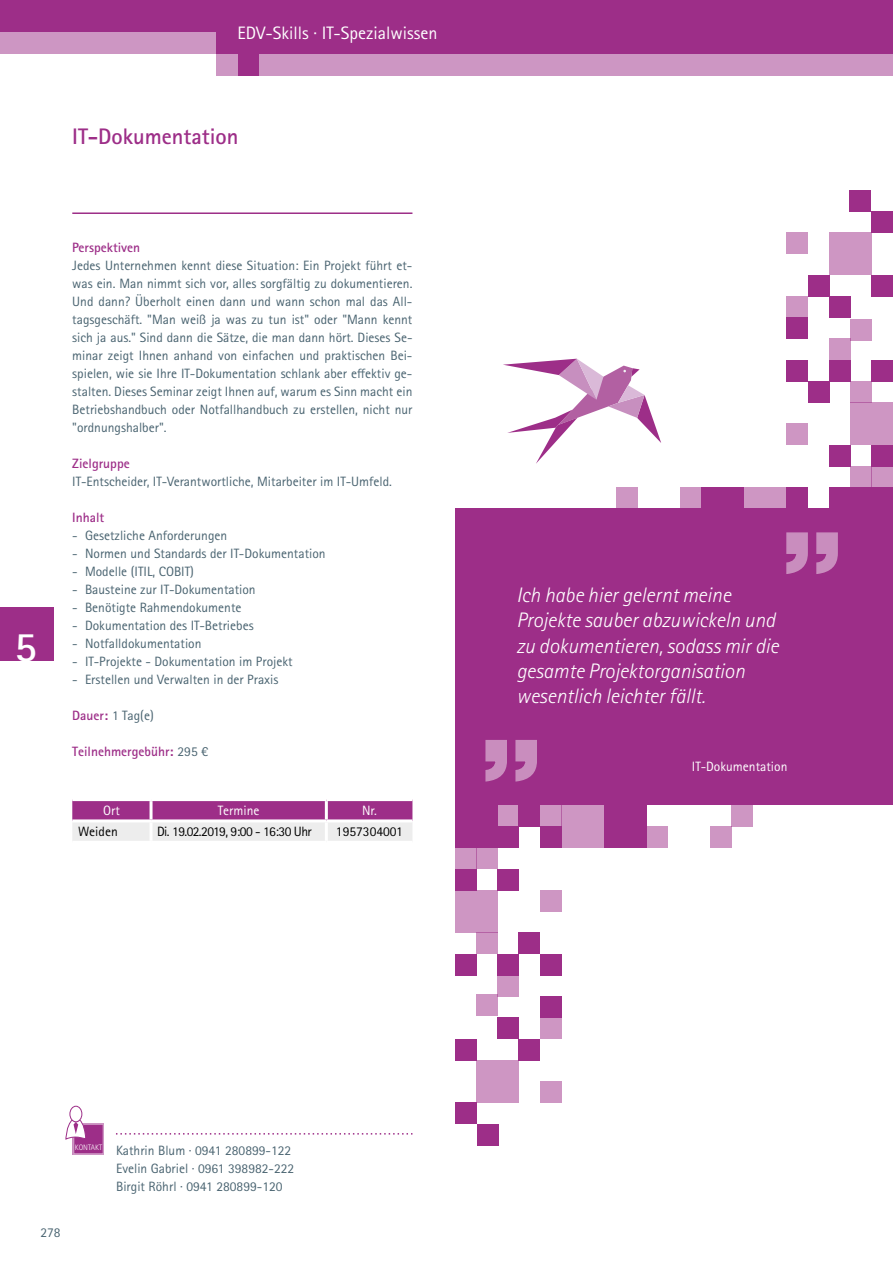
<style>
.page{position:relative;width:893px;height:1263px;background:#fff}
.page>*{position:absolute;margin:0;border:0;box-sizing:border-box;transform-origin:0 0}
.t1{font:700 42px "Rotis Sans Serif Std";color:#fff}
.t2{font:700 22.5px "Rotis Sans Serif Std";color:#9d2e88}
.t3{font:italic 300 21px/25.2px "Rotis Sans Serif Std";color:#fff}
.t4{font:18px "Rotis Sans Serif Std";color:#fff}
.t5{font:13.5px/18px "Rotis Sans Serif Std";color:#496370;text-align:justify}
.t6{font:700 13.5px "Rotis Sans Serif Std";color:#9d2e88}
.t7{font:13.5px "Rotis Sans Serif Std";color:#fff}
.t8{font:13.5px "Rotis Sans Serif Std";letter-spacing:-.04em;color:#000}
.t9{font:13.5px "Rotis Sans Serif Std";color:#000}
.t10{font:13.5px "Rotis Sans Serif Std";letter-spacing:-.02em;color:#000}
.t11{font:300 7.8px "Rotis Sans Serif Std";color:#fff}
.s1{font-weight:700;color:#9d2e88}
.s2{font-weight:400;color:#496370}
</style>
<div class="page">
<svg style="left:72px;top:801px;width:340px;height:40px;background:#c691bc"></svg>
<hr style="left:150px;top:801px;width:3px;height:18px;background:#fff">
<hr style="left:325px;top:801px;width:3px;height:18px;background:#fff">
<hr style="left:72px;top:819px;width:79px;height:3px;background:#fff">
<hr style="left:151px;top:819px;width:175px;height:3px;background:#fff">
<hr style="left:150px;top:822px;width:3px;height:19px;background:#fff">
<hr style="left:326px;top:819px;width:86px;height:3px;background:#fff">
<hr style="left:325px;top:822px;width:3px;height:19px;background:#fff">
<div style="left:455px;top:508px;width:438px;height:297px;background:#9d2e88"></div>
<svg style="left:485px;top:740px;width:52px;height:42px"></svg>
<svg style="left:786px;top:532px;width:52px;height:42px"></svg>
<div style="left:710px;top:826px;width:21px;height:22px;background:#ce96c3"></div>
<div style="left:646px;top:826px;width:22px;height:22px;background:#ce96c3"></div>
<div style="left:497px;top:805px;width:22px;height:21px;background:#ce96c3"></div>
<div style="left:731px;top:805px;width:22px;height:21px;background:#ce96c3"></div>
<div style="left:540px;top:805px;width:21px;height:21px;background:#ce96c3"></div>
<div style="left:561px;top:805px;width:43px;height:43px;background:#ce96c3"></div>
<div style="left:604px;top:805px;width:42px;height:43px;background:#9d2e88"></div>
<div style="left:519px;top:805px;width:21px;height:21px;background:#9d2e88"></div>
<div style="left:497px;top:826px;width:22px;height:22px;background:#9d2e88"></div>
<div style="left:455px;top:848px;width:21px;height:21px;background:#ce96c3"></div>
<div style="left:476px;top:848px;width:21px;height:21px;background:#ce96c3"></div>
<div style="left:540px;top:826px;width:21px;height:22px;background:#9d2e88"></div>
<div style="left:476px;top:933px;width:21px;height:21px;background:#ce96c3"></div>
<div style="left:476px;top:994px;width:21px;height:22px;background:#ce96c3"></div>
<div style="left:497px;top:975px;width:22px;height:21px;background:#ce96c3"></div>
<div style="left:540px;top:1018px;width:21px;height:21px;background:#ce96c3"></div>
<div style="left:540px;top:1081px;width:21px;height:22px;background:#ce96c3"></div>
<div style="left:540px;top:890px;width:21px;height:21px;background:#ce96c3"></div>
<div style="left:455px;top:890px;width:42px;height:43px;background:#ce96c3"></div>
<div style="left:455px;top:1039px;width:21px;height:21px;background:#9d2e88"></div>
<div style="left:455px;top:805px;width:42px;height:43px;background:#9d2e88"></div>
<div style="left:540px;top:996px;width:21px;height:22px;background:#9d2e88"></div>
<div style="left:497px;top:869px;width:22px;height:21px;background:#9d2e88"></div>
<div style="left:497px;top:1018px;width:22px;height:21px;background:#9d2e88"></div>
<div style="left:540px;top:954px;width:21px;height:21px;background:#9d2e88"></div>
<div style="left:519px;top:933px;width:21px;height:21px;background:#9d2e88"></div>
<div style="left:519px;top:1039px;width:21px;height:21px;background:#9d2e88"></div>
<div style="left:497px;top:954px;width:22px;height:21px;background:#9d2e88"></div>
<div style="left:455px;top:954px;width:21px;height:21px;background:#9d2e88"></div>
<div style="left:455px;top:869px;width:21px;height:21px;background:#9d2e88"></div>
<div style="left:476px;top:1060px;width:43px;height:43px;background:#ce96c3"></div>
<div style="left:455px;top:1103px;width:21px;height:21px;background:#9d2e88"></div>
<div style="left:477px;top:1124px;width:22px;height:21px;background:#9d2e88"></div>
<div style="left:617px;top:488px;width:21px;height:21px;background:#ce96c3"></div>
<div style="left:680px;top:488px;width:22px;height:21px;background:#ce96c3"></div>
<svg style="left:744px;top:488px;width:43px;height:20px"></svg>
<div style="left:702px;top:488px;width:42px;height:42px;background:#9d2e88"></div>
<div style="left:829px;top:488px;width:21px;height:21px;background:#9d2e88"></div>
<div style="left:872px;top:466px;width:21px;height:22px;background:#ce96c3"></div>
<div style="left:850px;top:466px;width:22px;height:22px;background:#ce96c3"></div>
<div style="left:787px;top:488px;width:21px;height:21px;background:#9d2e88"></div>
<div style="left:850px;top:381px;width:22px;height:22px;background:#ce96c3"></div>
<div style="left:850px;top:320px;width:22px;height:21px;background:#ce96c3"></div>
<div style="left:829px;top:339px;width:21px;height:21px;background:#ce96c3"></div>
<div style="left:787px;top:296px;width:21px;height:21px;background:#ce96c3"></div>
<div style="left:787px;top:232px;width:21px;height:22px;background:#ce96c3"></div>
<div style="left:787px;top:424px;width:21px;height:21px;background:#ce96c3"></div>
<div style="left:850px;top:403px;width:43px;height:42px;background:#ce96c3"></div>
<div style="left:872px;top:275px;width:21px;height:21px;background:#9d2e88"></div>
<div style="left:850px;top:488px;width:43px;height:42px;background:#9d2e88"></div>
<div style="left:787px;top:317px;width:21px;height:22px;background:#9d2e88"></div>
<div style="left:829px;top:445px;width:21px;height:21px;background:#9d2e88"></div>
<div style="left:829px;top:296px;width:21px;height:21px;background:#9d2e88"></div>
<div style="left:787px;top:360px;width:21px;height:21px;background:#9d2e88"></div>
<div style="left:808px;top:381px;width:21px;height:22px;background:#9d2e88"></div>
<div style="left:808px;top:275px;width:21px;height:21px;background:#9d2e88"></div>
<div style="left:829px;top:360px;width:21px;height:21px;background:#9d2e88"></div>
<div style="left:872px;top:360px;width:21px;height:21px;background:#9d2e88"></div>
<div style="left:872px;top:445px;width:21px;height:21px;background:#9d2e88"></div>
<div style="left:829px;top:232px;width:43px;height:43px;background:#ce96c3"></div>
<div style="left:872px;top:211px;width:21px;height:21px;background:#9d2e88"></div>
<div style="left:849px;top:190px;width:22px;height:21px;background:#9d2e88"></div>
<svg style="left:503px;top:359px;width:158px;height:105px"></svg>
<div style="left:0;top:607px;width:53px;height:53px;background:#9d2e88"></div>
<div style="left:0;top:0;width:893px;height:76px;background:#9d2e88"></div>
<div style="left:0;top:32px;width:216px;height:22px;background:#cd96c3"></div>
<div style="left:0;top:54px;width:216px;height:26px;background:#fff"></div>
<div style="left:216px;top:54px;width:22px;height:22px;background:#cd96c3"></div>
<div style="left:260px;top:54px;width:633px;height:22px;background:#cd96c3"></div>
<hr style="left:72px;top:212px;width:340px;height:2px;background:#9d2e88">
<svg style="left:116px;top:1133px;width:296px;height:1px"></svg>
<div style="left:73px;top:1123px;width:31px;height:32px;background:#9d2e88"></div>
<div style="left:72px;top:1123px;width:33px;height:32px;border:2px solid #fff"></div>
<div style="left:70px;top:1106px;width:12px;height:16px;border:1px solid #9d2e88;border-radius:50%"></div>
<svg style="left:65px;top:1119px;width:21px;height:36px"></svg>
<h3 class="t4" style="left:238px;top:22px;width:201px">EDV-Skills · IT-Spezialwissen</h3>
<h2 class="t2" style="left:72px;top:122px;width:168px">IT-Dokumentation</h2>
<h1 class="t1" style="left:15px;top:620px;width:24px">5</h1>
<p class="t6" style="left:72px;top:239px;width:69px">Perspektiven</p>
<p class="t5" style="left:72px;top:257px;width:342px">Jedes Unternehmen kennt diese Situation: Ein Projekt führt et&shy;was ein. Man nimmt sich vor, alles sorgfältig zu dokumentieren.<br>Und dann? Überholt einen dann und wann schon mal das All&shy;tagsgeschäft. "Man weiß ja was zu tun ist" oder "Mann kennt sich ja aus." Sind dann die Sätze, die man dann hört. Dieses Se&shy;minar zeigt Ihnen anhand von einfachen und praktischen Bei&shy;spielen, wie sie Ihre IT-Dokumentation schlank aber effektiv ge&shy;stalten. Dieses Seminar zeigt Ihnen auf, warum es Sinn macht ein Betriebshandbuch oder Notfallhandbuch zu erstellen, nicht nur "ordnungshalber".</p>
<p class="t6" style="left:72px;top:455px;width:59px">Zielgruppe</p>
<p class="t5" style="left:72px;top:473px;width:321px">IT-Entscheider, IT-Verantwortliche, Mitarbeiter im IT-Umfeld.</p>
<p class="t6" style="left:72px;top:509px;width:34px">Inhalt</p>
<p class="t5" style="left:72px;top:527px;width:156px">- Gesetzliche Anforderungen</p>
<p class="t5" style="left:72px;top:545px;width:255px">- Normen und Standards der IT-Dokumentation</p>
<p class="t5" style="left:72px;top:562px;width:123px">- Modelle (ITIL, COBIT)</p>
<p class="t5" style="left:72px;top:580px;width:185px">- Bausteine zur IT-Dokumentation</p>
<p class="t5" style="left:72px;top:598px;width:171px">- Benötigte Rahmendokumente</p>
<p class="t5" style="left:72px;top:616px;width:183px">- Dokumentation des IT-Betriebes</p>
<p class="t5" style="left:72px;top:634px;width:131px">- Notfalldokumentation</p>
<p class="t5" style="left:72px;top:652px;width:222px">- IT-Projekte - Dokumentation im Projekt</p>
<p class="t5" style="left:72px;top:670px;width:208px">- Erstellen und Verwalten in der Praxis</p>
<p class="t5" style="left:72px;top:706px;width:83px"><span class="s1">Dauer:</span> 1 Tag(e)</p>
<p class="t6" style="left:72px;top:743px;width:138px">Teilnehmergebühr: <span class="s2">295 €</span></p>
<p class="t7" style="left:103px;top:802px;width:18px">Ort</p>
<p class="t7" style="left:218px;top:802px;width:43px">Termine</p>
<p class="t7" style="left:362px;top:802px;width:16px">Nr.</p>
<p class="t10" style="left:78px;top:824px;width:41px">Weiden</p>
<p class="t8" style="left:157px;top:824px;width:156px">Di. 19.02.2019, 9:00 - 16:30 Uhr</p>
<p class="t9" style="left:336px;top:824px;width:69px">1957304001</p>
<h3 class="t3" style="left:516px;top:583px;width:264px">Ich habe hier gelernt meine<br>Projekte sauber abzuwickeln und zu dokumentieren, sodass mir die gesamte Projektorganisation wesentlich leichter fällt.</h3>
<p class="t7" style="left:692px;top:758px;width:97px">IT-Dokumentation</p>
<p class="t5" style="left:40px;top:1223px;width:22px">278</p>
<p class="t11" style="left:75px;top:1142px;width:29px">KONTAKT</p>
<p class="t5" style="left:116px;top:1141px;width:180px;text-align:left">Kathrin Blum · 0941 280899-122<br>Evelin Gabriel · 0961 398982-222<br>Birgit Röhrl · 0941 280899-120</p>
</div>
